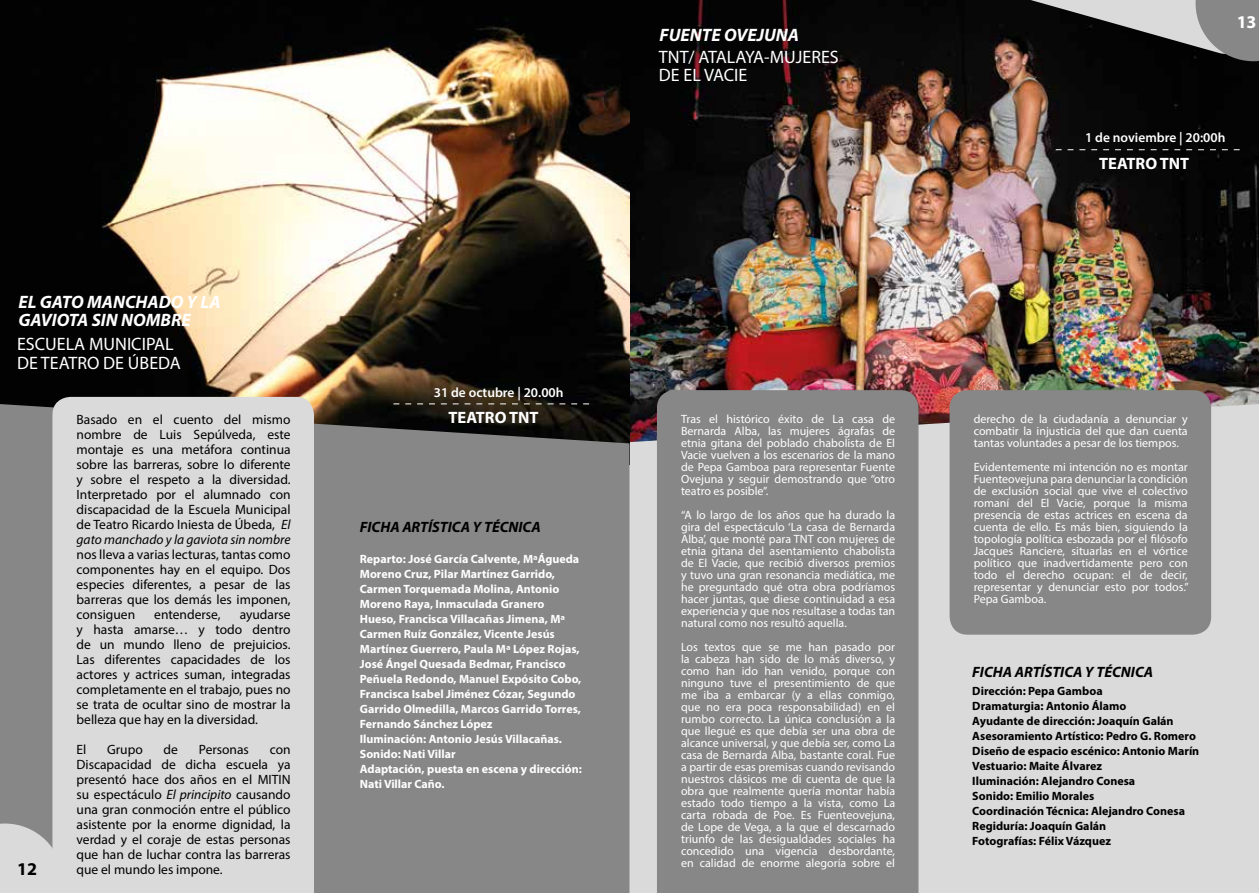
<style>
.page{position:relative;width:1259px;height:893px;background:#fff}
.page>*{position:absolute;margin:0;border:0;box-sizing:border-box;transform-origin:0 0}
.t1{font:18px/18px "Myriad Pro";color:#fff}
.t2{font:italic 700 18px/18px "Myriad Pro";color:#fff}
.t3{font:700 18px "Myriad Pro";color:#000}
.t4{font:700 18px "Myriad Pro";color:#fff}
.t5{font:700 16.5px "Myriad Pro";color:#fff}
.t6{font:italic 700 15px "Myriad Pro";color:#000}
.t7{font:13.5px/15px "Myriad Pro";color:#000;text-align:justify}
.t8{font:600 13.5px "Myriad Pro";color:#fff}
.t9{font:12px/12px "Myriad Pro";color:#fff;text-align:justify}
.t10{font:700 12px/15px "Myriad Pro";color:#fff}
.t11{font:700 12px/15px "Myriad Pro";color:#000}
.s1{font-style:italic}
</style>
<div class="page">
<img style="left:629px;top:0;width:630px;height:403px">
<div style="left:629px;top:403px;width:630px;height:490px;background:#dadada"></div>
<div style="left:657px;top:390px;width:261px;height:503px;background:#878787"></div>
<div style="left:949px;top:390px;width:262px;height:245px;background:#878787;border-radius:18px"></div>
<svg style="left:1055px;top:149px;width:184px;height:1px"></svg>
<img style="left:0;top:0;width:629px;height:404px">
<div style="left:0;top:404px;width:629px;height:489px;background:#878787"></div>
<svg style="left:0;top:823px;width:52px;height:70px;background:#d1d1d1"></svg>
<div style="left:52px;top:397px;width:262px;height:496px;background:#dadada"></div>
<svg style="left:393px;top:403px;width:196px;height:1px"></svg>
<svg style="left:985px;top:0;width:274px;height:61px;background:#575555"></svg>
<h1 class="t2" style="left:18px;top:292px;width:204px">EL GATO MANCHADO Y LA<br>GAVIOTA SIN NOMBRE</h1>
<h1 class="t1" style="left:17px;top:333px;width:165px;line-height:19.5px">ESCUELA MUNICIPAL<br>DE TEATRO DE ÚBEDA</h1>
<h1 class="t3" style="left:17px;top:857px;width:21px">12</h1>
<p class="t7" style="left:77px;top:411px;width:216px">Basado en el cuento del mismo nombre de Luis Sepúlveda, este montaje es una metáfora continua sobre las barreras, sobre lo diferente y sobre el respeto a la diversidad.<br>Interpretado por el alumnado con discapacidad de la Escuela Municipal de Teatro Ricardo Iniesta de Úbeda, <span class="s1">El gato manchado y la gaviota sin nombre</span></p>
<p class="t7" style="left:77px;top:546px;width:216px">nos lleva a varias lecturas, tantas como componentes hay en el equipo. Dos especies diferentes, a pesar de las barreras que los demás les imponen, consiguen</p>
<p class="t7" style="left:77px;top:606px;width:216px;text-indent:163px">ayudarse y hasta amarse… y todo dentro de un mundo lleno de prejuicios.<br>Las diferentes capacidades de los actores y actrices suman, integradas completamente en el trabajo, pues no se trata de ocultar sino de mostrar la belleza que hay en la diversidad.</p>
<p class="t7" style="left:77px;top:741px;width:11px">El</p>
<p class="t7" style="left:107px;top:741px;width:37px">Grupo</p>
<p class="t7" style="left:164px;top:741px;width:16px">de</p>
<p class="t7" style="left:199px;top:741px;width:52px">Personas</p>
<p class="t7" style="left:154px;top:606px;width:68px">entenderse,</p>
<p class="t7" style="left:77px;top:741px;width:216px;text-indent:193px">con Discapacidad de dicha escuela ya presentó hace dos años en el MITIN su espectáculo <span class="s1">El principito</span> causando una gran conmoción entre el público asistente por la enorme dignidad, la verdad y el coraje de estas personas que han de luchar contra las barreras que el mundo les impone.</p>
<p class="t8" style="left:434px;top:384px;width:131px">31 de octubre | 20.00h</p>
<h2 class="t5" style="left:448px;top:407px;width:92px">TEATRO TNT</h2>
<p class="t6" style="left:360px;top:517px;width:182px">FICHA ARTÍSTICA Y TÉCNICA</p>
<p class="t10" style="left:360px;top:551px;width:223px">Reparto: José García Calvente, MªÁgueda Moreno Cruz, Pilar Martínez Garrido, Carmen Torquemada Molina, Antonio Moreno Raya, Inmaculada Granero Hueso, Francisca Villacañas Jimena, Mª Carmen Ruíz González, Vicente Jesús Martínez Guerrero, Paula Mª López Rojas, José Ángel Quesada Bedmar, Francisco Peñuela Redondo, Manuel Expósito Cobo, Francisca Isabel Jiménez Cózar, Segundo Garrido Olmedilla, Marcos Garrido Torres, Fernando Sánchez López<br>Iluminación: Antonio Jesús Villacañas.<br>Sonido: Nati Villar<br>Adaptación, puesta en escena y dirección:<br>Nati Villar Caño.</p>
<h1 class="t2" style="left:659px;top:26px;width:141px">FUENTE OVEJUNA</h1>
<h1 class="t1" style="left:659px;top:48px;width:181px">TNT/ ATALAYA-MUJERES<br>DE EL VACIE</h1>
<h1 class="t4" style="left:1236px;top:10px;width:21px">13</h1>
<p class="t8" style="left:1085px;top:129px;width:142px">1 de noviembre | 20:00h</p>
<h2 class="t5" style="left:1099px;top:153px;width:92px">TEATRO TNT</h2>
<p class="t9" style="left:681px;top:413px;width:216px">Tras el histórico éxito de La casa de Bernarda Alba, las mujeres ágrafas de etnia gitana del poblado chabolista de El Vacie vuelven a los escenarios de la mano de Pepa Gamboa para representar Fuente Ovejuna y seguir demostrando que “otro teatro es posible”.</p>
<p class="t9" style="left:681px;top:509px;width:216px">“A lo largo de los años que ha durado la gira del espectáculo ‘La casa de Bernarda Alba’, que monté para TNT con mujeres de etnia gitana del asentamiento chabolista de El Vacie, que recibió diversos premios y tuvo una gran resonancia mediática, me he preguntado qué otra obra podríamos hacer juntas, que diese continuidad a esa experiencia y que nos resultase a todas tan natural como nos resultó aquella.</p>
<p class="t9" style="left:681px;top:641px;width:216px">Los textos que se me han pasado por la cabeza han sido de lo más diverso, y como han ido han venido, porque con ninguno tuve el presentimiento de que me iba a embarcar (y a ellas conmigo, que no era poca responsabilidad) en el rumbo correcto. La única conclusión a la que llegué es que debía ser una obra de alcance universal, y que debía ser, como La casa de Bernarda Alba, bastante coral. Fue a partir de esas premisas cuando revisando nuestros clásicos me di cuenta de que la obra que realmente quería montar había estado todo tiempo a la vista, como La carta robada de Poe. Es Fuenteovejuna, de Lope de Vega, a la que el descarnado triunfo de las desigualdades sociales ha concedido una vigencia desbordante, en calidad de enorme alegoría sobre el</p>
<p class="t9" style="left:973px;top:413px;width:216px">derecho de la ciudadanía a denunciar y combatir la injusticia del que dan cuenta tantas voluntades a pesar de los tiempos.</p>
<p class="t9" style="left:973px;top:461px;width:217px">Evidentemente mi intención no es montar Fuenteovejuna para denunciar la condición de exclusión social que vive el colectivo romaní del El Vacie, porque la misma presencia de estas actrices en escena da cuenta de ello. Es más bien, siguiendo la topología política esbozada por el filósofo Jacques Ranciere, situarlas en el vórtice político que inadvertidamente pero con todo el derecho ocupan: el de decir, representar y denunciar esto por todos.” Pepa Gamboa.</p>
<p class="t6" style="left:972px;top:663px;width:182px">FICHA ARTÍSTICA Y TÉCNICA</p>
<p class="t11" style="left:972px;top:683px;width:228px">Dirección: Pepa Gamboa<br>Dramaturgia: Antonio Álamo<br>Ayudante de dirección: Joaquín Galán<br>Asesoramiento Artístico: Pedro G. Romero<br>Diseño de espacio escénico: Antonio Marín<br>Vestuario: Maite Álvarez<br>Iluminación: Alejandro Conesa<br>Sonido: Emilio Morales<br>Coordinación Técnica: Alejandro Conesa<br>Regiduría: Joaquín Galán<br>Fotografías: Félix Vázquez</p>
</div>
